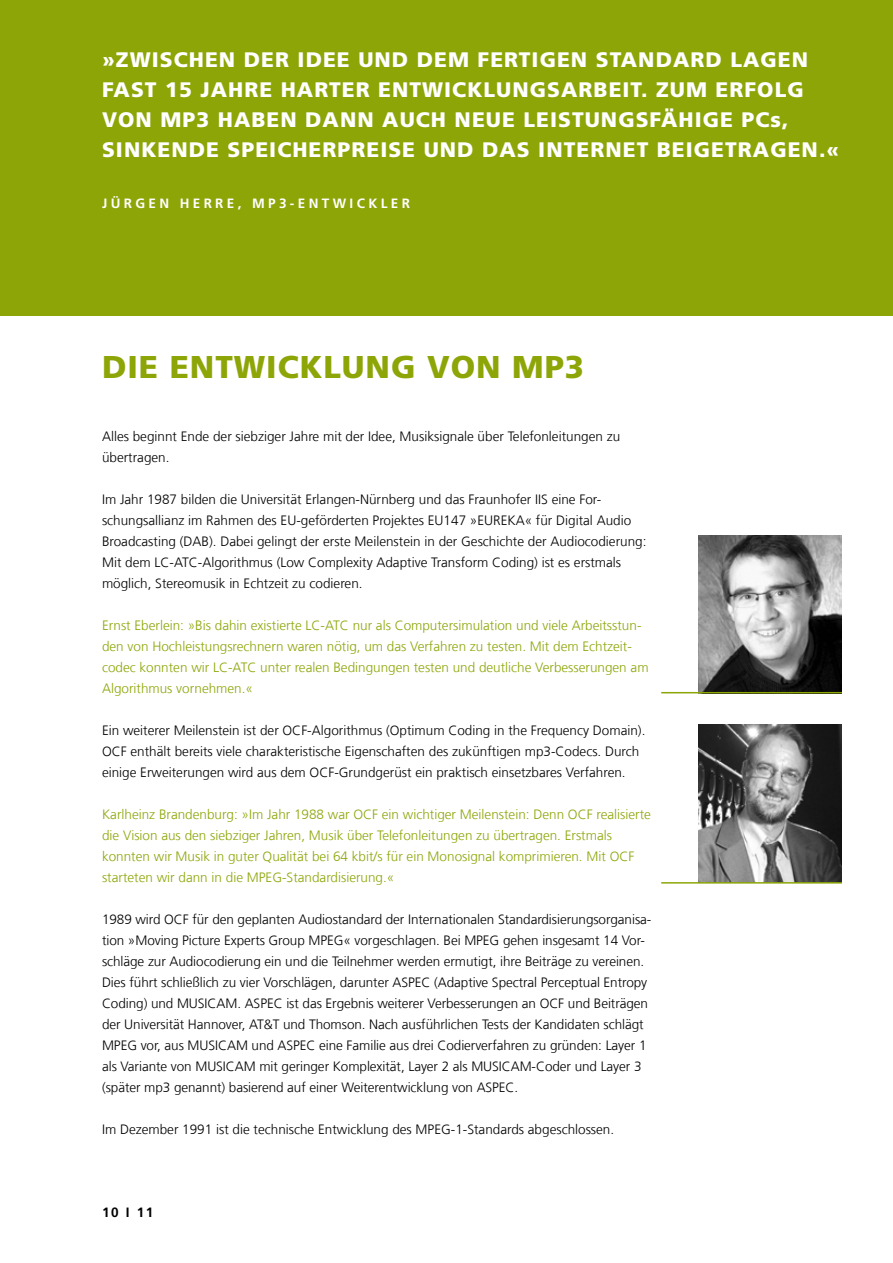
<style>
.page{position:relative;width:893px;height:1263px;background:#fff}
.page>*{position:absolute;margin:0;border:0;box-sizing:border-box;transform-origin:0 0}
.t1{font:900 31.5px "Frutiger LT Com";letter-spacing:.03em;color:#8ea507}
.t2{font:900 21px/30px "Frutiger LT Com";letter-spacing:.05em;color:#fff}
.t3{font:300 13.5px/21px "Frutiger LT Com";color:#000}
.t4{font:300 13.5px/21px "Frutiger LT Com";color:#8ea507}
.t5{font:700 13.5px "Frutiger LT Com";letter-spacing:.25em;color:#fff}
.t6{font:700 13.5px "Frutiger LT Com";color:#000}
</style>
<div class="page">
<div style="left:0;top:0;width:893px;height:315px;background:#8ea507"></div>
<img style="left:698px;top:724px;width:144px;height:158px">
<hr style="left:661px;top:882px;width:181px;height:2px;background:#8ea507">
<img style="left:698px;top:535px;width:144px;height:157px">
<hr style="left:661px;top:692px;width:181px;height:1px;background:#8ea507">
<h2 class="t2" style="left:102px;top:44px;width:739px">»ZWISCHEN DER IDEE UND DEM FERTIGEN STANDARD LAGEN FAST 15 JAHRE HARTER ENTWICKLUNGSARBEIT. ZUM ERFOLG VON MP3 HABEN DANN AUCH NEUE LEISTUNGSFÄHIGE PCS, SINKENDE SPEICHERPREISE UND DAS INTERNET BEIGETRAGEN.«</h2>
<p class="t5" style="left:102px;top:195px;width:309px">JÜRGEN H ERRE, MP3-E NTWI CKLER</p>
<h1 class="t1" style="left:102px;top:348px;width:484px">DIE ENTWICKLUNG VON MP3</h1>
<p class="t3" style="left:102px;top:426px;width:520px">Alles beginnt Ende der siebziger Jahre mit der Idee, Musiksignale über Telefonleitungen zu übertragen.</p>
<p class="t3" style="left:102px;top:489px;width:546px">Im Jahr 1987 bilden die Universität Erlangen-Nürnberg und das Fraunhofer IIS eine For&shy;schungsallianz im Rahmen des EU-geförderten Projektes EU147 »EUREKA« für Digital Audio Broadcasting (DAB). Dabei gelingt der erste Meilenstein in der Geschichte der Audiocodierung:<br>Mit dem LC-ATC-Algorithmus (Low Complexity Adaptive Transform Coding) ist es erstmals möglich, Stereomusik in Echtzeit zu codieren.</p>
<p class="t4" style="left:102px;top:615px;width:548px">Ernst Eberlein: »Bis dahin existierte LC-ATC nur als Computersimulation und viele Arbeitsstun&shy;den von Hochleistungsrechnern waren nötig, um das Verfahren zu testen. Mit dem Echtzeit&shy;codec konnten wir LC-ATC unter realen Bedingungen testen und deutliche Verbesserungen am Algorithmus vornehmen.«</p>
<p class="t3" style="left:102px;top:720px;width:545px">Ein weiterer Meilenstein ist der OCF-Algorithmus (Optimum Coding in the Frequency Domain).<br>OCF enthält bereits viele charakteristische Eigenschaften des zukünftigen mp3-Codecs. Durch einige Erweiterungen wird aus dem OCF-Grundgerüst ein praktisch einsetzbares Verfahren.</p>
<p class="t4" style="left:102px;top:804px;width:550px">Karlheinz Brandenburg: »Im Jahr 1988 war OCF ein wichtiger Meilenstein: Denn OCF realisierte die Vision aus den siebziger Jahren, Musik über Telefonleitungen zu übertragen. Erstmals konnten wir Musik in guter Qualität bei 64 kbit/s für ein Monosignal komprimieren. Mit OCF starteten wir dann in die MPEG-Standardisierung.«</p>
<p class="t3" style="left:102px;top:909px;width:551px">1989 wird OCF für den geplanten Audiostandard der Internationalen Standardisierungsorganisa&shy;tion »Moving Picture Experts Group MPEG« vorgeschlagen. Bei MPEG gehen insgesamt 14 Vor&shy;schläge zur Audiocodierung ein und die Teilnehmer werden ermutigt, ihre Beiträge zu vereinen.<br>Dies führt schließlich zu vier Vorschlägen, darunter ASPEC (Adaptive Spectral Perceptual Entropy Coding) und MUSICAM. ASPEC ist das Ergebnis weiterer Verbesserungen an OCF und Beiträgen der Universität Hannover, AT&amp;T und Thomson. Nach ausführlichen Tests der Kandidaten schlägt MPEG vor, aus MUSICAM und ASPEC eine Familie aus drei Codierverfahren zu gründen: Layer 1 als Variante von MUSICAM mit geringer Komplexität, Layer 2 als MUSICAM-Coder und Layer 3 (später mp3 genannt) basierend auf einer Weiterentwicklung von ASPEC.</p>
<p class="t3" style="left:102px;top:1119px;width:514px">Im Dezember 1991 ist die technische Entwicklung des MPEG-1-Standards abgeschlossen.</p>
<p class="t6" style="left:102px;top:1204px;width:53px">10 I 11</p>
</div>
